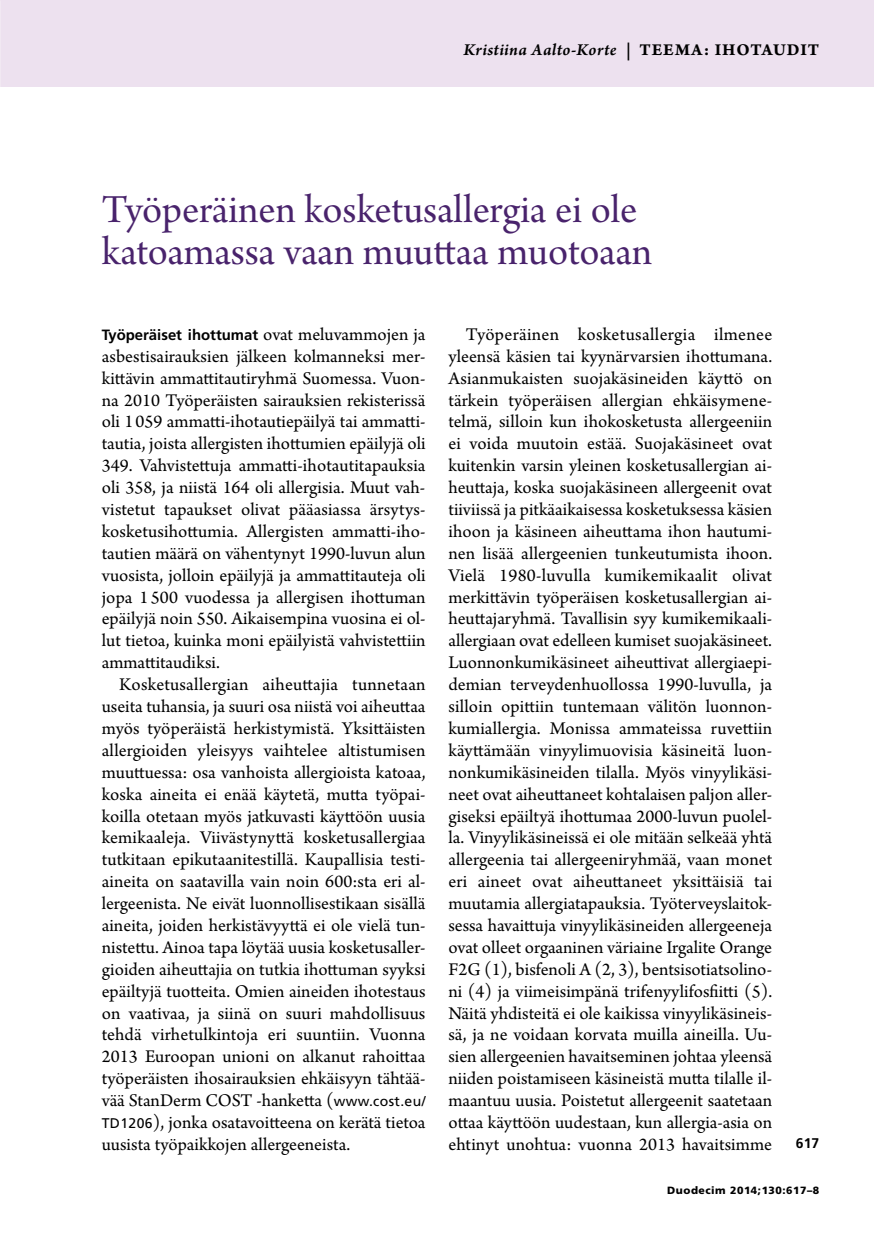
<style>
.page{position:relative;width:874px;height:1241px;background:#fff}
.page>*{position:absolute;margin:0;border:0;box-sizing:border-box;transform-origin:0 0}
.t1{font:42px/42px "Arno Pro Subhead";letter-spacing:-.005em;color:#49236c}
.t2{font:18.9px/21.9px "Arno Pro";color:#000;text-align:justify}
.t3{font:17.5px "Arno Pro Smbd Italic Sm Text";letter-spacing:.02em;color:#000}
.t4{font:700 14.88px "Frutiger LT Std";color:#000}
.t5{font:700 14px "Frutiger LT Std";color:#000}
.t6{font:900 10.5px "Frutiger LT Std";letter-spacing:.05em;color:#000}
.s1{font-family:"Arno Pro Bold Sm Text"}
.s2{font-family:"Arno Pro";font-weight:400;font-size:18.9px}
.s3{font-family:"Frutiger LT Std";font-size:14px}
</style>
<div class="page">
<div style="left:0;top:0;width:873px;height:87px;background:#ede1ef"></div>
<p class="t3" style="left:463px;top:39px;width:357px">Kristiina Aalto-Korte <span class="s1">| TEEMA: IHOTAUDIT</span></p>
<h1 class="t1" style="left:102px;top:191px;width:551px">Työperäinen kosketusallergia ei ole katoamassa vaan muuttaa muotoaan</h1>
<p class="t4" style="left:102px;top:326px;width:325px">Työperäiset ihottumat <span class="s2">ovat meluvammojen ja</span></p>
<p class="t2" style="left:102px;top:346px;width:325px">asbestisairauksien jälkeen kolmanneksi mer&shy;kittävin ammattitautiryhmä Suomessa. Vuon&shy;na 2010 Työperäisten sairauksien rekisterissä oli 1 059 ammatti-ihotautiepäilyä tai ammatti&shy;tautia, joista allergisten ihottumien epäilyjä oli 349. Vahvistettuja ammatti-ihotautitapauksia oli 358, ja niistä 164 oli allergisia. Muut vah&shy;vistetut tapaukset olivat pääasiassa ärsytys&shy;kosketusihottumia. Allergisten ammatti-iho&shy;tautien määrä on vähentynyt 1990-luvun alun vuosista, jolloin epäilyjä ja ammattitauteja oli jopa 1 500 vuodessa ja allergisen ihottuman epäilyjä noin 550. Aikaisempina vuosina ei ol&shy;lut tietoa, kuinka moni epäilyistä vahvistettiin ammattitaudiksi.</p>
<p class="t2" style="left:102px;top:674px;width:325px;text-indent:17px">Kosketusallergian aiheuttajia tunnetaan useita tuhansia, ja suuri osa niistä voi aiheuttaa myös työperäistä herkistymistä. Yksittäisten allergioiden yleisyys vaihtelee altistumisen muuttuessa: osa vanhoista allergioista katoaa, koska aineita ei enää käytetä, mutta työpai&shy;koilla otetaan myös jatkuvasti käyttöön uusia kemikaaleja. Viivästynyttä kosketusallergiaa tutkitaan epikutaanitestillä. Kaupallisia testi&shy;aineita on saatavilla vain noin 600:sta eri al&shy;lergeenista. Ne eivät luonnollisestikaan sisällä aineita, joiden herkistävyyttä ei ole vielä tun&shy;nistettu. Ainoa tapa löytää uusia kosketusaller&shy;gioiden aiheuttajia on tutkia ihottuman syyksi epäiltyjä tuotteita. Omien aineiden ihotestaus on vaativaa, ja siinä on suuri mahdollisuus tehdä virhetulkintoja eri suuntiin. Vuonna 2013 Euroopan unioni on alkanut rahoittaa työperäisten ihosairauksien ehkäisyyn tähtää&shy;vää StanDerm COST ‑hanketta (<span class="s3">www.cost.eu/ TD1206</span>), jonka osatavoitteena on kerätä tietoa uusista työpaikkojen allergeeneista.</p>
<p class="t2" style="left:448px;top:324px;width:325px;text-indent:17px">Työperäinen kosketusallergia ilmenee yleensä käsien tai kyynärvarsien ihottumana.<br>Asianmukaisten suojakäsineiden käyttö on tärkein työperäisen allergian ehkäisymene&shy;telmä, silloin kun ihokosketusta allergeeniin ei voida muutoin estää. Suojakäsineet ovat kuitenkin varsin yleinen kosketusallergian ai&shy;heuttaja, koska suojakäsineen allergeenit ovat tiiviissä ja pitkäaikaisessa kosketuksessa käsien ihoon ja käsineen aiheuttama ihon hautumi&shy;nen lisää allergeenien tunkeutumista ihoon.<br>Vielä 1980-luvulla kumikemikaalit olivat merkittävin työperäisen kosketusallergian ai&shy;heut-tajaryhmä. Tavallisin syy kumikemikaali&shy;allergiaan ovat edelleen kumiset suojakäsineet.<br>Luonnonkumikäsineet aiheut-tivat allergiaepi&shy;demian terveydenhuollossa 1990-luvulla, ja silloin opittiin tuntemaan välitön luonnon&shy;kumiallergia. Monissa ammateissa ruvettiin käyttämään vinyylimuovisia käsineitä luon&shy;nonkumikäsineiden tilalla. Myös vinyylikäsi&shy;neet ovat aiheuttaneet kohtalaisen paljon aller&shy;giseksi epäiltyä ihottumaa 2000-luvun puolel&shy;la. Vinyylikäsineissä ei ole mitään selkeää yhtä allergeenia tai allergeeniryhmää, vaan monet eri aineet ovat aiheuttaneet yksittäisiä tai muutamia allergiatapauksia. Työterveyslaitok&shy;sessa havaittuja vinyylikäsineiden allergeeneja ovat olleet orgaaninen väriaine Irgalite Orange F2G (1), bisfenoli A (2, 3), bentsisotiatsolino&shy;ni (4) ja viimeisimpänä trifenyylifosfiitti (5).<br>Näitä yhdisteitä ei ole kaikissa vinyylikäsineis&shy;sä, ja ne voidaan korvata muilla aineilla. Uu&shy;sien allergeenien havaitseminen johtaa yleensä niiden poistamiseen käsineistä mutta tilalle il&shy;maantuu uusia. Poistetut allergeenit saatetaan ottaa käyttöön uudestaan, kun allergia-asia on ehtinyt unohtua: vuonna 2013 havaitsimme</p>
<p class="t5" style="left:795px;top:1134px;width:25px">617</p>
<p class="t6" style="left:667px;top:1183px;width:153px">Duodecim 2014;130:617–8</p>
</div>
